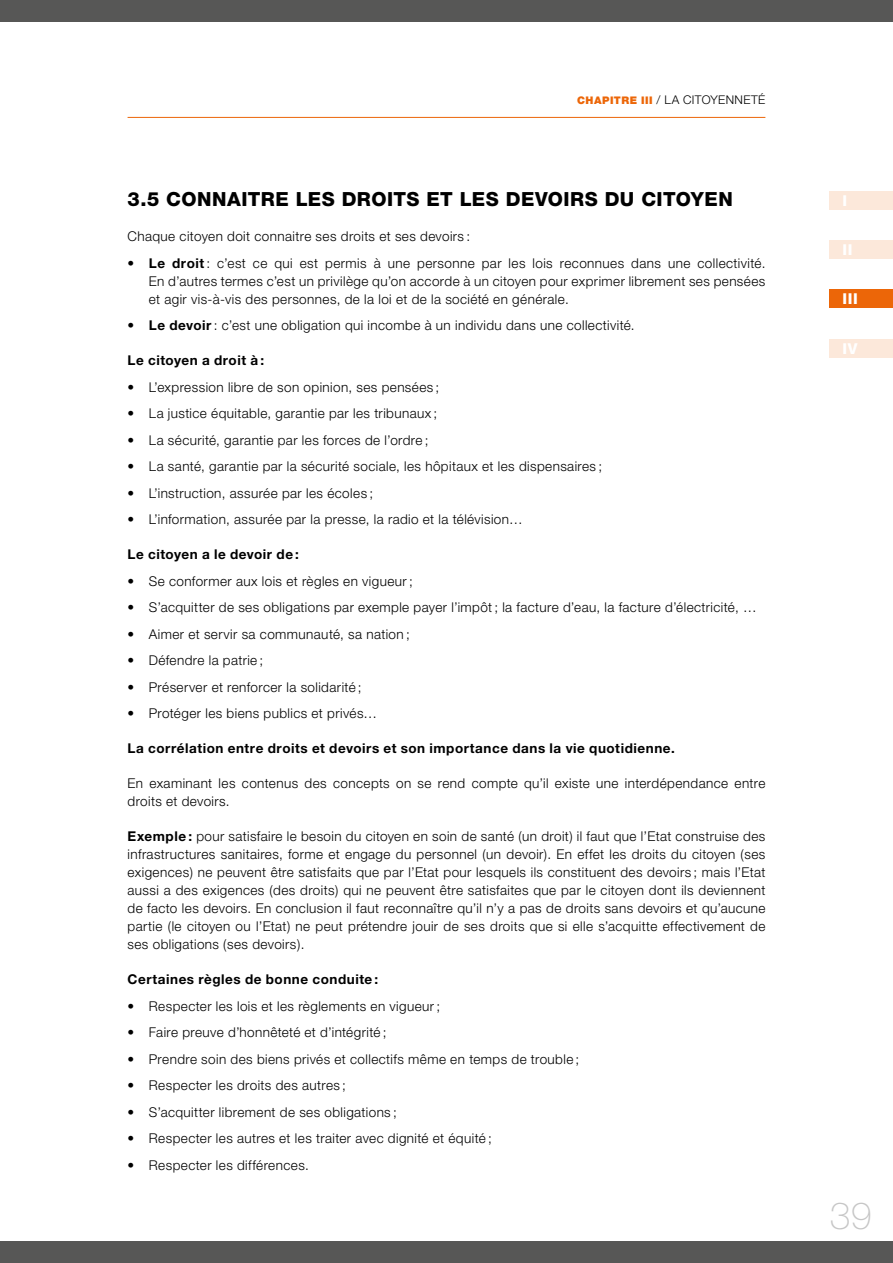
<style>
.page{position:relative;width:893px;height:1263px;background:#fff}
.page>*{position:absolute;margin:0;border:0;box-sizing:border-box;transform-origin:0 0}
.t1{font:100 37.5px "Helvetica Neue";color:#c6c6c6}
.t2{font:800 19.5px "Helvetica Neue";letter-spacing:.025em;color:#000}
.t3{font:800 15px "Helvetica Neue";letter-spacing:.035em;color:#fff}
.t4{font:300 13.5px/18px "Helvetica Neue";letter-spacing:.03em;color:#000;text-align:justify}
.t5{font:700 13.5px "Helvetica Neue";letter-spacing:.04em;color:#000}
.t6{font:300 12px "Helvetica Neue";letter-spacing:.035em;color:#000}
.s1{font-weight:900;font-size:10.5px;color:#ec6608}
.s2{font-weight:700}
</style>
<div class="page">
<div style="left:830px;top:191px;width:63px;height:19px;background:#fce8da"></div>
<div style="left:830px;top:290px;width:63px;height:18px;background:#ec6608"></div>
<div style="left:830px;top:241px;width:63px;height:18px;background:#fce8da"></div>
<div style="left:830px;top:339px;width:63px;height:18px;background:#fce8da"></div>
<hr style="left:128px;top:117px;width:637px;height:1px;background:#ec6608">
<div style="left:0;top:0;width:893px;height:21px;background:#575756"></div>
<div style="left:0;top:1242px;width:893px;height:21px;background:#575756"></div>
<p class="t6" style="left:577px;top:93px;width:190px"><span class="s1">CHAPITRE III</span> / LA CITOYENNETÉ</p>
<h2 class="t2" style="left:128px;top:188px;width:607px">3.5 CONNAITRE LES DROITS ET LES DEVOIRS DU CITOYEN</h2>
<p class="t4" style="left:128px;top:227px;width:344px">Chaque citoyen doit connaitre ses droits et ses devoirs :</p>
<p class="t4" style="left:149px;top:254px;width:618px;text-indent:-21px"><span class="s2">• Le droit</span>: c’est ce qui est permis à une personne par les lois reconnues dans une collectivité.<br>En d’autres termes c’est un privilège qu’on accorde à un citoyen pour exprimer librement ses pensées et agir vis-à-vis des personnes, de la loi et de la société en générale.</p>
<p class="t4" style="left:128px;top:316px;width:509px"><span class="s2">• Le devoir</span>: c’est une obligation qui incombe à un individu dans une collectivité.</p>
<p class="t5" style="left:128px;top:352px;width:138px">Le citoyen a droit à :</p>
<p class="t4" style="left:128px;top:378px;width:313px">• L’expression libre de son opinion, ses pensées ;</p>
<p class="t4" style="left:128px;top:404px;width:311px">• La justice équitable, garantie par les tribunaux ;</p>
<p class="t4" style="left:128px;top:431px;width:302px">• La sécurité, garantie par les forces de l’ordre ;</p>
<p class="t4" style="left:128px;top:457px;width:476px">• La santé, garantie par la sécurité sociale, les hôpitaux et les dispensaires ;</p>
<p class="t4" style="left:128px;top:484px;width:247px">• L’instruction, assurée par les écoles ;</p>
<p class="t4" style="left:128px;top:510px;width:396px">• L’information, assurée par la presse, la radio et la télévision…</p>
<p class="t5" style="left:128px;top:546px;width:173px">Le citoyen a le devoir de :</p>
<p class="t4" style="left:128px;top:572px;width:287px">• Se conformer aux lois et règles en vigueur ;</p>
<p class="t4" style="left:128px;top:598px;width:630px">• S’acquitter de ses obligations par exemple payer l’impôt ; la facture d’eau, la facture d’électricité, …</p>
<p class="t4" style="left:128px;top:625px;width:284px">• Aimer et servir sa communauté, sa nation ;</p>
<p class="t4" style="left:128px;top:651px;width:137px">• Défendre la patrie ;</p>
<p class="t4" style="left:128px;top:678px;width:236px">• Préserver et renforcer la solidarité ;</p>
<p class="t4" style="left:128px;top:704px;width:251px">• Protéger les biens publics et privés…</p>
<p class="t5" style="left:128px;top:740px;width:549px">La corrélation entre droits et devoirs et son importance dans la vie quotidienne.</p>
<p class="t4" style="left:128px;top:774px;width:639px">En examinant les contenus des concepts on se rend compte qu’il existe une interdépendance entre droits et devoirs.</p>
<p class="t4" style="left:128px;top:827px;width:639px"><span class="s2">Exemple :</span> pour satisfaire le besoin du citoyen en soin de santé (un droit) il faut que l’Etat construise des infrastructures sanitaires, forme et engage du personnel (un devoir). En effet les droits du citoyen (ses exigences) ne peuvent être satisfaits que par l’Etat pour lesquels ils constituent des devoirs ; mais l’Etat aussi a des exigences (des droits) qui ne peuvent être satisfaites que par le citoyen dont ils deviennent de facto les devoirs. En conclusion il faut reconnaître qu’il n’y a pas de droits sans devoirs et qu’aucune partie (le citoyen ou l’Etat) ne peut prétendre jouir de ses droits que si elle s’acquitte effectivement de ses obligations (ses devoirs).</p>
<p class="t5" style="left:128px;top:971px;width:252px">Certaines règles de bonne conduite :</p>
<p class="t4" style="left:128px;top:997px;width:314px">• Respecter les lois et les règlements en vigueur ;</p>
<p class="t4" style="left:128px;top:1023px;width:260px">• Faire preuve d’honnêteté et d’intégrité ;</p>
<p class="t4" style="left:128px;top:1050px;width:453px">• Prendre soin des biens privés et collectifs même en temps de trouble ;</p>
<p class="t4" style="left:128px;top:1076px;width:220px">• Respecter les droits des autres ;</p>
<p class="t4" style="left:128px;top:1103px;width:271px">• S’acquitter librement de ses obligations ;</p>
<p class="t4" style="left:128px;top:1129px;width:366px">• Respecter les autres et les traiter avec dignité et équité ;</p>
<p class="t4" style="left:128px;top:1156px;width:183px">• Respecter les différences.</p>
<p class="t3" style="left:842px;top:192px;width:6px">I</p>
<p class="t3" style="left:842px;top:241px;width:11px">II</p>
<p class="t3" style="left:842px;top:290px;width:17px">III</p>
<p class="t3" style="left:842px;top:339px;width:16px">IV</p>
<h1 class="t1" style="left:830px;top:1194px;width:43px">39</h1>
</div>
